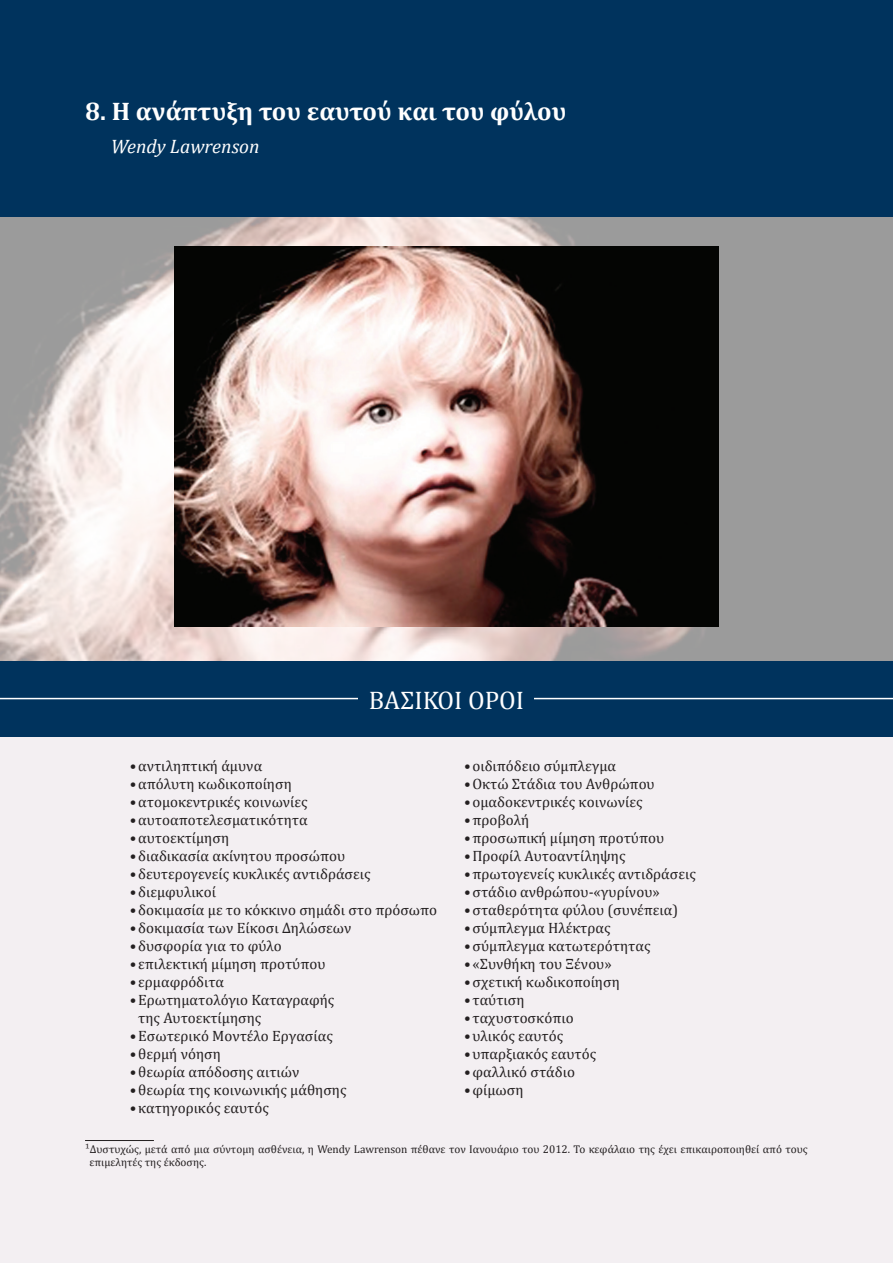
<style>
.page{position:relative;width:893px;height:1263px;background:#fff}
.page>*{position:absolute;margin:0;border:0;box-sizing:border-box;transform-origin:0 0}
.KEFALAIO{font:700 25.5px "Cambria";color:#fff}
.t1{font:25.5px "Cambria";color:#fff}
.Σώμα_κειμένου{font:italic 19.5px "Cambria";color:#fff}
.BASIKOI_OROI{font:15px "Cambria";color:#231f20}
.BASIKOI_OROI-2{font:11.25px/13.5px "Cambria";color:#231f20}
</style>
<div class="page">
<img style="left:0;top:216px;width:893px;height:446px">
<div style="left:0;top:0;width:893px;height:216px;background:#00335d"></div>
<div style="left:0;top:736px;width:893px;height:527px;background:#f3eff2"></div>
<div style="left:0;top:662px;width:893px;height:75px;background:#00335d"></div>
<hr style="left:0;top:698px;width:893px;height:1px;background:#fff">
<div style="left:359px;top:689px;width:175px;height:24px;background:#00335d"></div>
<img style="left:175px;top:246px;width:543px;height:381px">
<hr style="left:85px;top:1140px;width:69px;height:1px;background:#231f20">
<p class="KEFALAIO" style="left:85px;top:93px;width:483px">8. Η ανάπτυξη του εαυτού και του φύλου</p>
<p class="Σώμα_κειμένου" style="left:111px;top:132px;width:150px">Wendy Lawrenson</p>
<p class="t1" style="left:369px;top:685px;width:157px">ΒΑΣΙΚΟΙ ΟΡΟΙ</p>
<p class="BASIKOI_OROI" style="left:130px;top:757px;width:134px">•αντιληπτική άμυνα</p>
<p class="BASIKOI_OROI" style="left:130px;top:775px;width:164px">•απόλυτη κωδικοποίηση</p>
<p class="BASIKOI_OROI" style="left:130px;top:793px;width:179px">•ατομοκεντρικές κοινωνίες</p>
<p class="BASIKOI_OROI" style="left:130px;top:811px;width:179px">•αυτοαποτελεσματικότητα</p>
<p class="BASIKOI_OROI" style="left:130px;top:829px;width:101px">•αυτοεκτίμηση</p>
<p class="BASIKOI_OROI" style="left:130px;top:847px;width:217px">•διαδικασία ακίνητου προσώπου</p>
<p class="BASIKOI_OROI" style="left:130px;top:865px;width:242px">•δευτερογενείς κυκλικές αντιδράσεις</p>
<p class="BASIKOI_OROI" style="left:130px;top:883px;width:88px">•διεμφυλικοί</p>
<p class="BASIKOI_OROI" style="left:130px;top:901px;width:309px">•δοκιμασία με το κόκκινο σημάδι στο πρόσωπο</p>
<p class="BASIKOI_OROI" style="left:130px;top:919px;width:223px">•δοκιμασία των Είκοσι Δηλώσεων</p>
<p class="BASIKOI_OROI" style="left:130px;top:937px;width:154px">•δυσφορία για το φύλο</p>
<p class="BASIKOI_OROI" style="left:130px;top:955px;width:197px">• επιλεκτική μίμηση προτύπου</p>
<p class="BASIKOI_OROI" style="left:130px;top:973px;width:96px">• ερμαφρόδιτα</p>
<p class="BASIKOI_OROI" style="left:130px;top:991px;width:206px">•Ερωτηματολόγιο Καταγραφής</p>
<p class="BASIKOI_OROI" style="left:138px;top:1009px;width:125px">της Αυτοεκτίμησης</p>
<p class="BASIKOI_OROI" style="left:130px;top:1027px;width:205px">•Εσωτερικό Μοντέλο Εργασίας</p>
<p class="BASIKOI_OROI" style="left:130px;top:1045px;width:93px">•θερμή νόηση</p>
<p class="BASIKOI_OROI" style="left:130px;top:1063px;width:171px">•θεωρία απόδοσης αιτιών</p>
<p class="BASIKOI_OROI" style="left:130px;top:1081px;width:218px">•θεωρία της κοινωνικής μάθησης</p>
<p class="BASIKOI_OROI" style="left:130px;top:1099px;width:141px">•κατηγορικός εαυτός</p>
<p class="BASIKOI_OROI" style="left:464px;top:757px;width:154px">•οιδιπόδειο σύμπλεγμα</p>
<p class="BASIKOI_OROI" style="left:464px;top:775px;width:192px">•Οκτώ Στάδια του Ανθρώπου</p>
<p class="BASIKOI_OROI" style="left:464px;top:793px;width:180px">•ομαδοκεντρικές κοινωνίες</p>
<p class="BASIKOI_OROI" style="left:464px;top:811px;width:67px">•προβολή</p>
<p class="BASIKOI_OROI" style="left:464px;top:829px;width:202px">•προσωπική μίμηση προτύπου</p>
<p class="BASIKOI_OROI" style="left:464px;top:847px;width:163px">•Προφίλ Αυτοαντίληψης</p>
<p class="BASIKOI_OROI" style="left:464px;top:865px;width:233px">•πρωτογενείς κυκλικές αντιδράσεις</p>
<p class="BASIKOI_OROI" style="left:464px;top:883px;width:197px">•στάδιο ανθρώπου-«γυρίνου»</p>
<p class="BASIKOI_OROI" style="left:464px;top:901px;width:216px">•σταθερότητα φύλου (συνέπεια)</p>
<p class="BASIKOI_OROI" style="left:464px;top:919px;width:148px">•σύμπλεγμα Ηλέκτρας</p>
<p class="BASIKOI_OROI" style="left:464px;top:937px;width:188px">•σύμπλεγμα κατωτερότητας</p>
<p class="BASIKOI_OROI" style="left:464px;top:955px;width:149px">• «Συνθήκη του Ξένου»</p>
<p class="BASIKOI_OROI" style="left:464px;top:973px;width:157px">•σχετική κωδικοποίηση</p>
<p class="BASIKOI_OROI" style="left:464px;top:991px;width:62px">• ταύτιση</p>
<p class="BASIKOI_OROI" style="left:464px;top:1009px;width:111px">• ταχυστοσκόπιο</p>
<p class="BASIKOI_OROI" style="left:464px;top:1027px;width:101px">•υλικός εαυτός</p>
<p class="BASIKOI_OROI" style="left:464px;top:1045px;width:134px">•υπαρξιακός εαυτός</p>
<p class="BASIKOI_OROI" style="left:464px;top:1063px;width:113px">•φαλλικό στάδιο</p>
<p class="BASIKOI_OROI" style="left:464px;top:1081px;width:61px">•φίμωση</p>
<p class="BASIKOI_OROI-2" style="left:90px;top:1142px;width:720px;text-indent:-4px">¹Δυστυχώς, μετά από μια σύντομη ασθένεια, η Wendy Lawrenson πέθανε τον Ιανουάριο του 2012. Το κεφάλαιο της έχει επικαιροποιηθεί από τους επιμελητές της έκδοσης.</p>
</div>
